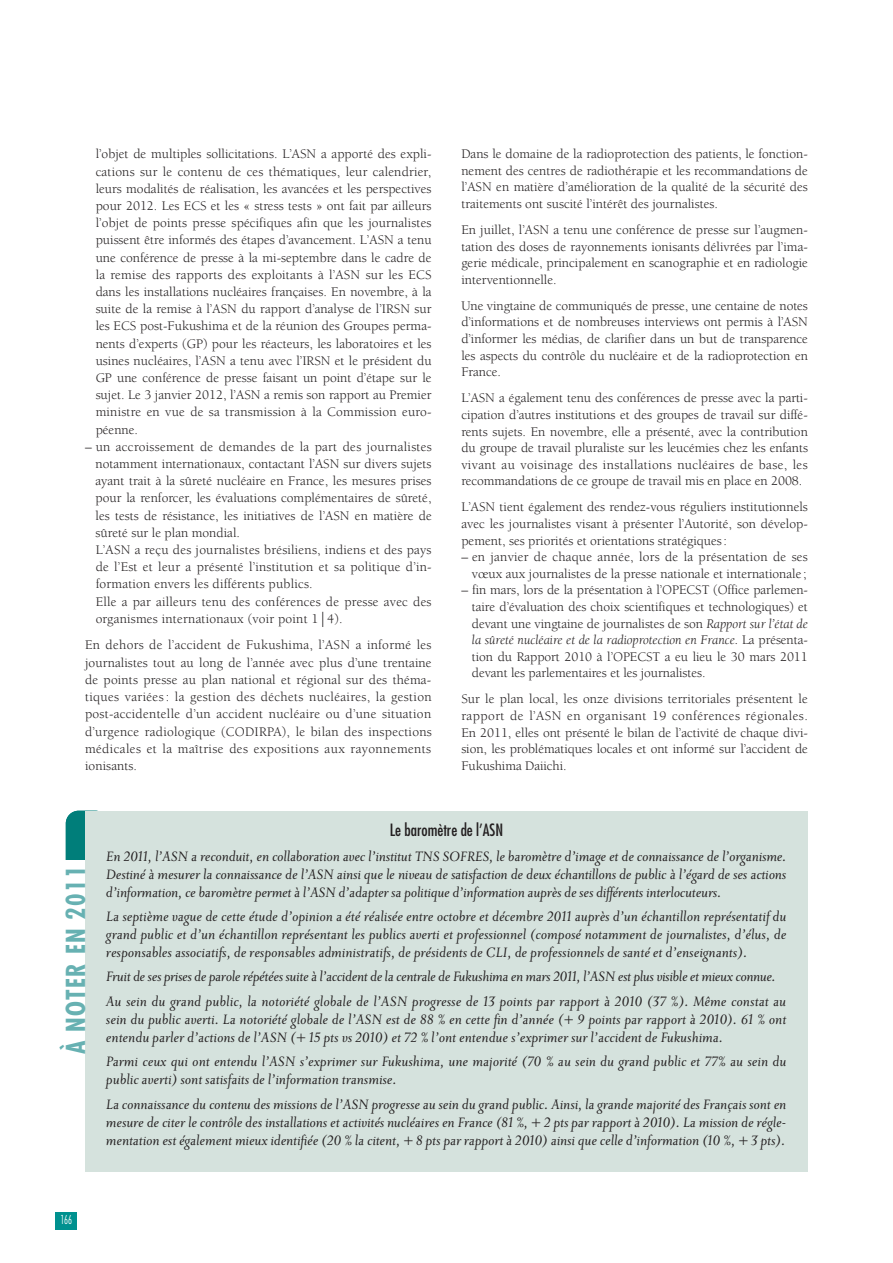
<style>
.page{position:relative;width:893px;height:1263px;background:#fff}
.page>*{position:absolute;margin:0;border:0;box-sizing:border-box;transform-origin:0 0}
.t1{font:700 condensed 25.5px "Futura";letter-spacing:.05em;color:#67b1b2}
.t2{font:italic 16.5px/18px "Priori Ser Reg";color:#231f20;text-align:justify}
.t3{font:italic 16.5px/24.3px "Priori Ser Reg";letter-spacing:-.02em;color:#231f20}
.t4{font:condensed 16.5px "Futura";color:#231f20}
.t5{font:13.5px/17.2px "Berkeley";color:#231f20;text-align:justify}
.t6{font:300 condensed 12px "Futura";color:#fff;scale:.8 1}
.s1{font-style:italic}
</style>
<div class="page">
<div style="left:66px;top:811px;width:42px;height:128px;background:#007e7a;border-radius:13px"></div>
<div style="left:56px;top:860px;width:33px;height:102px;background:#fff"></div>
<div style="left:85px;top:811px;width:723px;height:360px;background:#d5e2dd"></div>
<div style="left:55px;top:1212px;width:22px;height:17px;background:#00918f"></div>
<p class="t5" style="left:96px;top:147px;width:338px">l’objet de multiples sollicitations. L’ASN a apporté des expli&shy;cations sur le contenu de ces thématiques, leur calendrier, leurs modalités de réalisation, les avancées et les perspectives pour 2012. Les ECS et les « stress tests » ont fait par ailleurs l’objet de points presse spécifiques afin que les journalistes puissent être informés des étapes d’avancement. L’ASN a tenu une conférence de presse à la mi-septembre dans le cadre de la remise des rapports des exploitants à l’ASN sur les ECS dans les installations nucléaires françaises. En novembre, à la suite de la remise à l’ASN du rapport d’analyse de l’IRSN sur les ECS post-Fukushima et de la réunion des Groupes perma&shy;nents d’experts (GP) pour les réacteurs, les laboratoires et les usines nucléaires, l’ASN a tenu avec l’IRSN et le président du GP une conférence de presse faisant un point d’étape sur le sujet. Le 3 janvier 2012, l’ASN a remis son rapport au Premier ministre en vue de sa transmission à la Commission euro&shy;péenne.</p>
<p class="t5" style="left:96px;top:439px;width:338px;text-align:left;text-indent:-11px">– un accroissement de demandes de la part des journalistes notamment internationaux, contactant l’ASN sur divers sujets ayant trait à la sûreté nucléaire en France, les mesures prises pour la renforcer, les évaluations complémentaires de sûreté, les tests de résistance, les initiatives de l’ASN en matière de sûreté sur le plan mondial.<br>L’ASN a reçu des journalistes brésiliens, indiens et des pays de l’Est et leur a présenté l’institution et sa politique d’in&shy;formation envers les différents publics.<br>Elle a par ailleurs tenu des conférences de presse avec des organismes internationaux (voir point 1⏐4).</p>
<p class="t5" style="left:85px;top:638px;width:348px">En dehors de l’accident de Fukushima, l’ASN a informé les journalistes tout au long de l’année avec plus d’une trentaine de points presse au plan national et régional sur des théma&shy;tiques variées : la gestion des déchets nucléaires, la gestion post-accidentelle d’un accident nucléaire ou d’une situation d’urgence radiologique (CODIRPA), le bilan des inspections médicales et la maîtrise des expositions aux rayonnements ionisants.</p>
<p class="t5" style="left:461px;top:147px;width:348px;line-height:16.6px">Dans le domaine de la radioprotection des patients, le fonction&shy;nement des centres de radiothérapie et les recommandations de l’ASN en matière d’amélioration de la qualité de la sécurité des traitements ont suscité l’intérêt des journalistes.</p>
<p class="t5" style="left:461px;top:223px;width:348px;line-height:16.6px">En juillet, l’ASN a tenu une conférence de presse sur l’augmen&shy;tation des doses de rayonnements ionisants délivrées par l’ima&shy;gerie médicale, principalement en scanographie et en radiologie interventionnelle.</p>
<p class="t5" style="left:461px;top:298px;width:348px;line-height:16.6px">Une vingtaine de communiqués de presse, une centaine de notes d’informations et de nombreuses interviews ont permis à l’ASN d’informer les médias, de clarifier dans un but de transparence les aspects du contrôle du nucléaire et de la radioprotection en France.</p>
<p class="t5" style="left:461px;top:391px;width:348px;line-height:16.6px">L’ASN a également tenu des conférences de presse avec la parti&shy;cipation d’autres institutions et des groupes de travail sur diffé&shy;rents sujets. En novembre, elle a présenté, avec la contribution du groupe de travail pluraliste sur les leucémies chez les enfants vivant au voisinage des installations nucléaires de base, les recommandations de ce groupe de travail mis en place en 2008.</p>
<p class="t5" style="left:461px;top:500px;width:348px;line-height:16.6px">L’ASN tient également des rendez-vous réguliers institutionnels avec les journalistes visant à présenter l’Autorité, son dévelop&shy;pement, ses priorités et orientations stratégiques :</p>
<p class="t5" style="left:461px;top:550px;width:348px;line-height:16.6px;text-align:right">– en janvier de chaque année, lors de la présentation de ses vœux aux journalistes de la presse nationale et internationale ;</p>
<p class="t5" style="left:472px;top:583px;width:338px;line-height:16.6px;text-indent:-11px">– fin mars, lors de la présentation à l’OPECST (Office parlemen&shy;taire d’évaluation des choix scientifiques et technologiques) et devant une vingtaine de journalistes de son <span class="s1">Rapport sur l’état de la sûreté nucléaire et de la radioprotection en France.</span> La présenta&shy;tion du Rapport 2010 à l’OPECST a eu lieu le 30 mars 2011 devant les parlementaires et les journalistes.</p>
<p class="t5" style="left:461px;top:692px;width:348px;line-height:16.6px">Sur le plan local, les onze divisions territoriales présentent le rapport de l’ASN en organisant 19 conférences régionales.<br>En 2011, elles ont présenté le bilan de l’activité de chaque divi&shy;sion, les problématiques locales et ont informé sur l’accident de Fukushima Daiichi.</p>
<h1 class="t1" style="left:64px;top:1054px;width:189px;rotate:-90deg">À NOTER EN 2011</h1>
<p class="t4" style="left:390px;top:822px;width:115px">Le baromètre de l’ASN</p>
<p class="t2" style="left:106px;top:846px;width:682px">En 2011, l’ASN a reconduit, en collaboration avec l’institut TNS SOFRES, le baromètre d’image et de connaissance de l’organisme.<br>Destiné à mesurer la connaissance de l’ASN ainsi que le niveau de satisfaction de deux échantillons de public à l’égard de ses actions d’information, ce baromètre permet à l’ASN d’adapter sa politique d’information auprès de ses différents interlocuteurs.</p>
<p class="t2" style="left:106px;top:906px;width:682px">La septième vague de cette étude d’opinion a été réalisée entre octobre et décembre 2011 auprès d’un échantillon représentatif du grand public et d’un échantillon représentant les publics averti et professionnel (composé notamment de journalistes, d’élus, de responsables associatifs, de responsables administratifs, de présidents de CLI, de professionnels de santé et d’enseignants).</p>
<p class="t3" style="left:106px;top:963px;width:682px">Fruit de ses prises de parole répétées suite à l’accident de la centrale de Fukushima en mars 2011, l’ASN est plus visible et mieux connue.<br>Au sein du grand public, la notoriété globale de l’ASN progresse de 13 points par rapport à 2010 (37 %). Même constat au</p>
<p class="t2" style="left:106px;top:1009px;width:682px">sein du public averti. La notoriété globale de l’ASN est de 88 % en cette fin d’année (+ 9 points par rapport à 2010). 61 % ont entendu parler d’actions de l’ASN (+ 15 pts vs 2010) et 72 % l’ont entendue s’exprimer sur l’accident de Fukushima.</p>
<p class="t2" style="left:106px;top:1051px;width:682px">Parmi ceux qui ont entendu l’ASN s’exprimer sur Fukushima, une majorité (70 % au sein du grand public et 77% au sein du public averti) sont satisfaits de l’information transmise.</p>
<p class="t2" style="left:106px;top:1094px;width:682px">La connaissance du contenu des missions de l’ASN progresse au sein du grand public. Ainsi, la grande majorité des Français sont en mesure de citer le contrôle des installations et activités nucléaires en France (81 %, + 2 pts par rapport à 2010). La mission de régle&shy;mentation est également mieux identifiée (20 % la citent, + 8 pts par rapport à 2010) ainsi que celle d’information (10 %, + 3 pts).</p>
<p class="t6" style="left:60px;top:1215px;width:16px">166</p>
</div>
